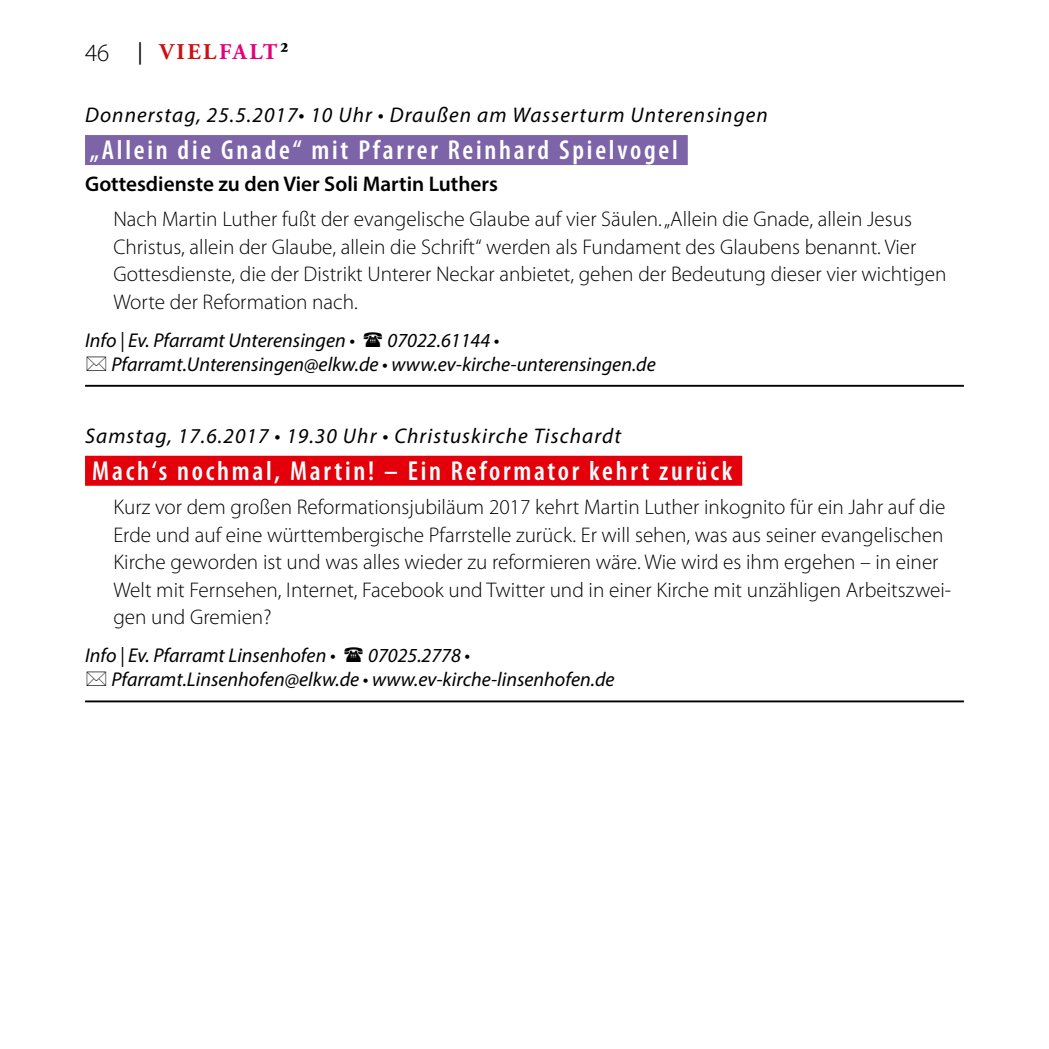
<style>
.page{position:relative;width:1049px;height:1049px;background:#fff}
.page>*{position:absolute;margin:0;border:0;box-sizing:border-box;transform-origin:0 0}
.t1{font:600 condensed 27.5px "Myriad Pro";letter-spacing:.1em;color:#fff}
.t2{font:700 22.5px "Adobe Garamond Pro";letter-spacing:.115em;color:#cd1013}
.t3{font:300 21.25px/27.5px "Myriad Pro";color:#000}
.t4{font:italic 21.25px "Myriad Pro";letter-spacing:.05em;color:#000}
.t5{font:600 21.25px "Myriad Pro";color:#000}
.t6{font:italic 20px/24px "Myriad Pro";color:#000}
.s1{font-family:"Myriad Pro";font-weight:300;font-size:25px;color:#000}
.s2{font-family:"Myriad Pro";font-weight:400;color:#000}
.s3{color:#e5007c}
.s4{color:#000}
</style>
<div class="page">
<div style="left:85px;top:135px;width:603px;height:30px;background:#7d64a9"></div>
<hr style="left:85px;top:385px;width:879px;height:2px;background:#000">
<div style="left:85px;top:456px;width:657px;height:30px;background:#e3000b"></div>
<hr style="left:85px;top:700px;width:879px;height:2px;background:#000">
<p class="t2" style="left:85px;top:39px;width:205px"><span class="s1">46</span> <span class="s2">|</span> VIEL<span class="s3">FALT</span><span class="s4">²</span></p>
<p class="t4" style="left:85px;top:102px;width:684px">Donnerstag, 25.5.2017• 10 Uhr • Draußen am Wasserturm Unterensingen</p>
<p class="t1" style="left:90px;top:133px;width:590px">„Allein die Gnade“ mit Pfarrer Reinhard Spielvogel</p>
<p class="t5" style="left:85px;top:171px;width:414px">Gottesdienste zu den Vier Soli Martin Luthers</p>
<p class="t3" style="left:113px;top:205px;width:834px">Nach Martin Luther fußt der evangelische Glaube auf vier Säulen. „Allein die Gnade, allein Jesus Christus, allein der Glaube, allein die Schrift“ werden als Fundament des Glaubens benannt. Vier Gottesdienste, die der Distrikt Unterer Neckar anbietet, gehen der Bedeutung dieser vier wichtigen Worte der Reformation nach.</p>
<p class="t6" style="left:85px;top:328px;width:271px">Info | Ev. Pfarramt Unterensingen •</p>
<p class="t6" style="left:111px;top:328px;width:546px;text-indent:276px">07022.61144 •<br>Pfarramt.Unterensingen@elkw.de • www.ev-kirche-unterensingen.de</p>
<p class="t4" style="left:85px;top:423px;width:537px">Samstag, 17.6.2017 • 19.30 Uhr • Christuskirche Tischardt</p>
<p class="t1" style="left:92px;top:453px;width:642px">Mach‘s nochmal, Martin! – Ein Reformator kehrt zurück</p>
<p class="t3" style="left:113px;top:493px;width:839px">Kurz vor dem großen Reformationsjubiläum 2017 kehrt Martin Luther inkognito für ein Jahr auf die Erde und auf eine württembergische Pfarrstelle zurück. Er will sehen, was aus seiner evangelischen Kirche geworden ist und was alles wieder zu reformieren wäre. Wie wird es ihm ergehen – in einer Welt mit Fernsehen, Internet, Facebook und Twitter und in einer Kirche mit unzähligen Arbeitszwei&shy;gen und Gremien?</p>
<p class="t6" style="left:85px;top:643px;width:252px">Info | Ev. Pfarramt Linsenhofen •</p>
<p class="t6" style="left:111px;top:643px;width:505px;text-indent:257px">07025.2778 •<br>Pfarramt.Linsenhofen@elkw.de • www.ev-kirche-linsenhofen.de</p>
</div>
